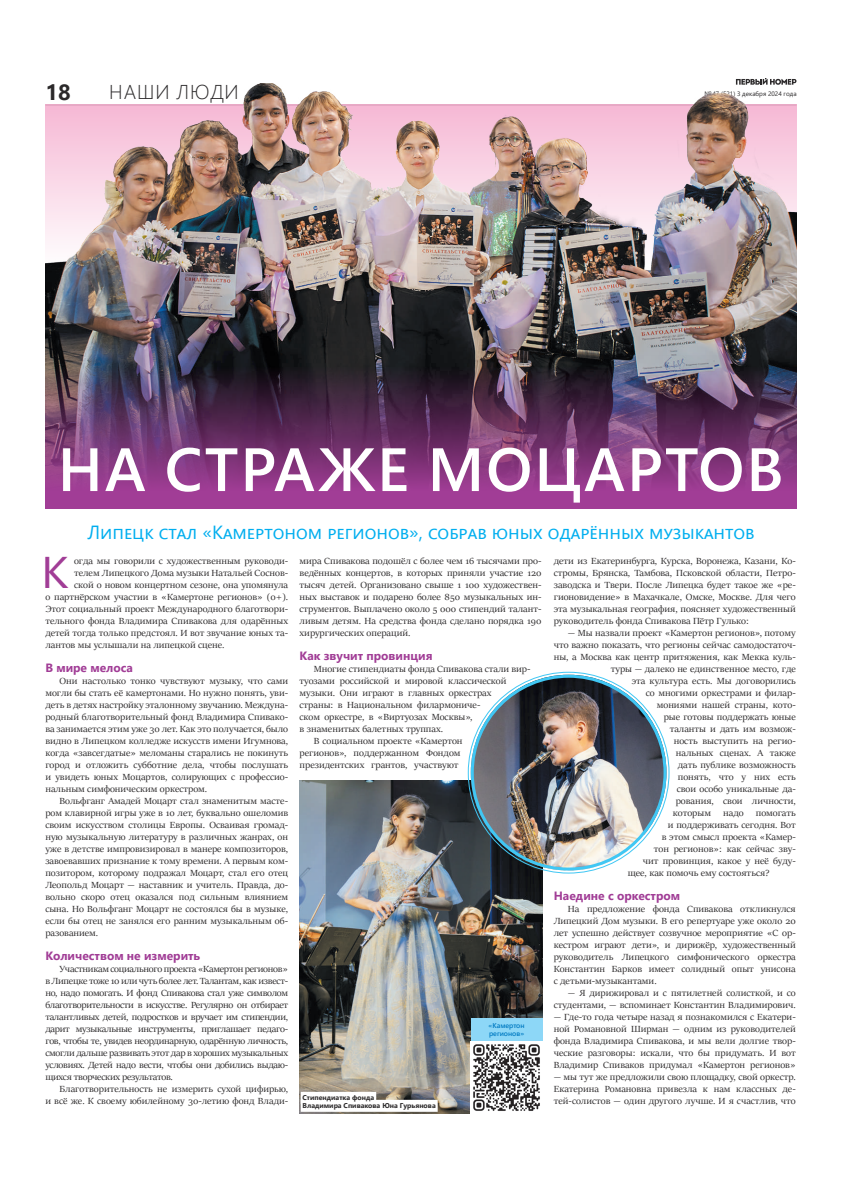
<style>
.page{position:relative;width:842px;height:1191px;background:#fff}
.page>*{position:absolute;margin:0;border:0;box-sizing:border-box;transform-origin:0 0}
.t1{font:600 61px "Segoe UI";letter-spacing:.035em;color:#fff}
.t2{font:44.3px "Segoe UI";color:#a13d96;scale:1.07 1}
.t3{font:700 22px "Segoe UI";color:#2b292a}
.t4{font:300 20px "Segoe UI";letter-spacing:.045em;color:#2b292a}
.t5{font:19px "Segoe UI";color:#00aeef}
.t6{font:700 12px "Segoe UI";color:#a13d96}
.t7{font:10px/12px "Sitka Banner";color:#2b292a;text-align:justify;scale:1.07 1}
.t8{font:700 7px/8px "Segoe UI";color:#2b292a}
.t9{font:600 7px/8.4px "Segoe UI";color:#007ac2}
.t10{font:6.4px "Segoe UI";color:#2b292a}
</style>
<div class="page">
<svg style="left:736px;top:78px;width:60px;height:5px"></svg>
<img style="left:45px;top:83px;width:752px;height:272px">
<img style="left:45px;top:355px;width:752px;height:153px">
<img style="left:300px;top:780px;width:242px;height:333px">
<img style="left:471px;top:675px;width:195px;height:195px;border-radius:98px">
<div style="left:471px;top:1017px;width:71px;height:24px;background:#8dd7f7"></div>
<img style="left:471px;top:1041px;width:71px;height:72px">
<div style="left:301px;top:1091px;width:75px;height:12px;background:#fff"></div>
<div style="left:301px;top:1099px;width:137px;height:12px;background:#fff"></div>
<h3 class="t3" style="left:45px;top:71px;width:27px">18</h3>
<h3 class="t4" style="left:109px;top:73px;width:131px">НАШИ ЛЮДИ</h3>
<p class="t10" style="left:704px;top:88px;width:94px">№ 47 (521) 3 декабря 2024 года</p>
<h1 class="t1" style="left:58px;top:412px;width:727px">НА СТРАЖЕ МОЦАРТОВ</h1>
<h3 class="t5" style="left:87px;top:514px;width:669px">Липецк стал «Камертоном регионов», собрав юных одарённых музыкантов</h3>
<h2 class="t2" style="left:41px;top:530px;width:27px">К</h2>
<p class="t7" style="left:74px;top:555px;width:202px">огда мы говорили с художественным руководи-</p>
<p class="t7" style="left:74px;top:567px;width:202px">телем Липецкого Дома музыки Натальей Соснов-</p>
<p class="t7" style="left:74px;top:579px;width:202px">ской о новом концертном сезоне, она упомянула</p>
<p class="t7" style="left:45px;top:591px;width:228px">о партнёрском участии в «Камертоне регионов» (0+).</p>
<p class="t7" style="left:45px;top:603px;width:228px">Этот социальный проект Международного благотвори-</p>
<p class="t7" style="left:45px;top:615px;width:228px">тельного фонда Владимира Спивакова для одарённых</p>
<p class="t7" style="left:45px;top:627px;width:228px">детей тогда только предстоял. И вот звучание юных та-</p>
<p class="t7" style="left:45px;top:639px;width:169px">лантов мы услышали на липецкой сцене.</p>
<p class="t6" style="left:45px;top:656px;width:89px">В мире мелоса</p>
<p class="t7" style="left:45px;top:675px;width:228px;text-indent:14px">Они настолько тонко чувствуют музыку, что сами могли бы стать её камертонами. Но нужно понять, уви&shy;деть в детях настройку эталонному звучанию. Междуна&shy;родный благотворительный фонд Владимира Спивако&shy;ва занимается этим уже 30 лет. Как это получается, было видно в Липецком колледже искусств имени Игумнова, когда «завсегдатые» меломаны старались не покинуть город и отложить субботние дела, чтобы послушать и увидеть юных Моцартов, солирующих с профессио&shy;нальным симфоническим оркестром.</p>
<p class="t7" style="left:45px;top:795px;width:228px;text-indent:14px">Вольфганг Амадей Моцарт стал знаменитым масте&shy;ром клавирной игры уже в 10 лет, буквально ошеломив своим искусством столицы Европы. Осваивая громад&shy;ную музыкальную литературу в различных жанрах, он уже в детстве импровизировал в манере композиторов, завоевавших признание к тому времени. А первым ком&shy;позитором, которому подражал Моцарт, стал его отец Леопольд Моцарт — наставник и учитель. Правда, до&shy;вольно скоро отец оказался под сильным влиянием сына. Но Вольфганг Моцарт не состоялся бы в музыке, если бы отец не занялся его ранним музыкальным об&shy;разованием.</p>
<p class="t6" style="left:45px;top:944px;width:156px">Количеством не измерить</p>
<p class="t7" style="left:45px;top:963px;width:228px;text-indent:14px">Участникам социального проекта «Камертон регионов» в Липецке тоже 10 или чуть более лет. Талантам, как извест&shy;но, надо помогать. И фонд Спивакова стал уже символом благотворительности в искусстве. Регулярно он отбирает талантливых детей, подростков и вручает им стипендии, дарит музыкальные инструменты, приглашает педаго&shy;гов, чтобы те, увидев неординарную, одарённую личность, смогли дальше развивать этот дар в хороших музыкальных условиях. Детей надо вести, чтобы они добились выдаю&shy;щихся творческих результатов.</p>
<p class="t7" style="left:45px;top:1083px;width:228px;text-align:right">Благотворительность не измерить сухой цифирью,<br>и всё же. К своему юбилейному 30-летию фонд Влади-</p>
<p class="t7" style="left:300px;top:555px;width:228px">мира Спивакова подошёл с более чем 16 тысячами про&shy;ведённых концертов, в которых приняли участие 120 тысяч детей. Организовано свыше 1 100 художествен&shy;ных выставок и подарено более 850 музыкальных ин&shy;струментов. Выплачено около 5 000 стипендий талант&shy;ливым детям. На средства фонда сделано порядка 190 хирургических операций.</p>
<p class="t6" style="left:300px;top:644px;width:135px">Как звучит провинция</p>
<p class="t7" style="left:314px;top:663px;width:204px">Многие стипендиаты фонда Спивакова стали вир-</p>
<p class="t7" style="left:300px;top:675px;width:195px">туозами российской и мировой классической</p>
<p class="t7" style="left:300px;top:687px;width:181px">музыки. Они играют в главных оркестрах</p>
<p class="t7" style="left:300px;top:699px;width:171px">страны: в Национальном филармониче-</p>
<p class="t7" style="left:300px;top:711px;width:163px">ском оркестре, в «Виртуозах Москвы»,</p>
<p class="t7" style="left:300px;top:723px;width:136px">в знаменитых балетных труппах.</p>
<p class="t7" style="left:314px;top:735px;width:141px">В социальном проекте «Камертон</p>
<p class="t7" style="left:300px;top:747px;width:152px">регионов», поддержанном Фондом</p>
<p class="t7" style="left:300px;top:759px;width:150px">президентских грантов, участвуют</p>
<p class="t8" style="left:303px;top:1092px;width:135px">Стипендиатка фонда<br>Владимира Спивакова Юна Гурьянова</p>
<p class="t9" style="left:489px;top:1020px;width:37px">«Камертон регионов»</p>
<p class="t7" style="left:554px;top:555px;width:228px">дети из Екатеринбурга, Курска, Воронежа, Казани, Ко&shy;стромы, Брянска, Тамбова, Псковской области, Петро&shy;заводска и Твери. После Липецка будет такое же «ре&shy;гионовидение» в Махачкале, Омске, Москве. Для чего эта музыкальная география, поясняет художественный руководитель фонда Спивакова Пётр Гулько:</p>
<p class="t7" style="left:568px;top:627px;width:214px">— Мы назвали проект «Камертон регионов», потому</p>
<p class="t7" style="left:554px;top:639px;width:228px">что важно показать, что регионы сейчас самодостаточ-</p>
<p class="t7" style="left:554px;top:651px;width:228px">ны, а Москва как центр притяжения, как Мекка куль-</p>
<p class="t7" style="left:611px;top:663px;width:174px">туры — далеко не единственное место, где</p>
<p class="t7" style="left:632px;top:675px;width:155px">эта культура есть. Мы договорились</p>
<p class="t7" style="left:646px;top:687px;width:142px">со многими оркестрами и филар-</p>
<p class="t7" style="left:657px;top:699px;width:131px">мониями нашей страны, кото-</p>
<p class="t7" style="left:664px;top:711px;width:125px">рые готовы поддержать юные</p>
<p class="t7" style="left:670px;top:723px;width:119px">таланты и дать им возмож-</p>
<p class="t7" style="left:674px;top:735px;width:116px">ность выступить на регио-</p>
<p class="t7" style="left:676px;top:747px;width:114px">нальных сценах. А также</p>
<p class="t7" style="left:678px;top:759px;width:112px">дать публике возможность</p>
<p class="t7" style="left:678px;top:771px;width:112px">понять, что у них есть</p>
<p class="t7" style="left:677px;top:783px;width:113px">свои особо уникальные да-</p>
<p class="t7" style="left:676px;top:795px;width:114px">рования, свои личности,</p>
<p class="t7" style="left:673px;top:807px;width:116px">которым надо помогать</p>
<p class="t7" style="left:668px;top:819px;width:121px">и поддерживать сегодня. Вот</p>
<p class="t7" style="left:662px;top:831px;width:127px">в этом смысл проекта «Камер-</p>
<p class="t7" style="left:654px;top:843px;width:134px">тон регионов»: как сейчас зву-</p>
<p class="t7" style="left:643px;top:855px;width:144px">чит провинция, какое у неё буду-</p>
<p class="t7" style="left:628px;top:867px;width:134px">щее, как помочь ему состояться?</p>
<p class="t6" style="left:554px;top:884px;width:128px">Наедине с оркестром</p>
<p class="t7" style="left:554px;top:903px;width:228px;text-indent:14px">На предложение фонда Спивакова откликнулся Липецкий Дом музыки. В его репертуаре уже около 20 лет успешно действует созвучное мероприятие «С ор&shy;кестром играют дети», и дирижёр, художественный руководитель Липецкого симфонического оркестра Константин Барков имеет солидный опыт унисона с детьми-музыкантами.</p>
<p class="t7" style="left:554px;top:987px;width:228px;text-align:right">— Я дирижировал и с пятилетней солисткой, и со студентами, — вспоминает Константин Владимирович.</p>
<p class="t7" style="left:554px;top:1011px;width:228px">— Где-то года четыре назад я познакомился с Екатери&shy;ной Романовной Ширман — одним из руководителей фонда Владимира Спивакова, и мы вели долгие твор&shy;ческие разговоры: искали, что бы придумать. И вот Владимир Спиваков придумал «Камертон регионов»</p>
<p class="t7" style="left:554px;top:1071px;width:228px">— мы тут же предложили свою площадку, свой оркестр.<br>Екатерина Романовна привезла к нам классных де&shy;тей-солистов — один другого лучше. И я счастлив, что</p>
</div>
